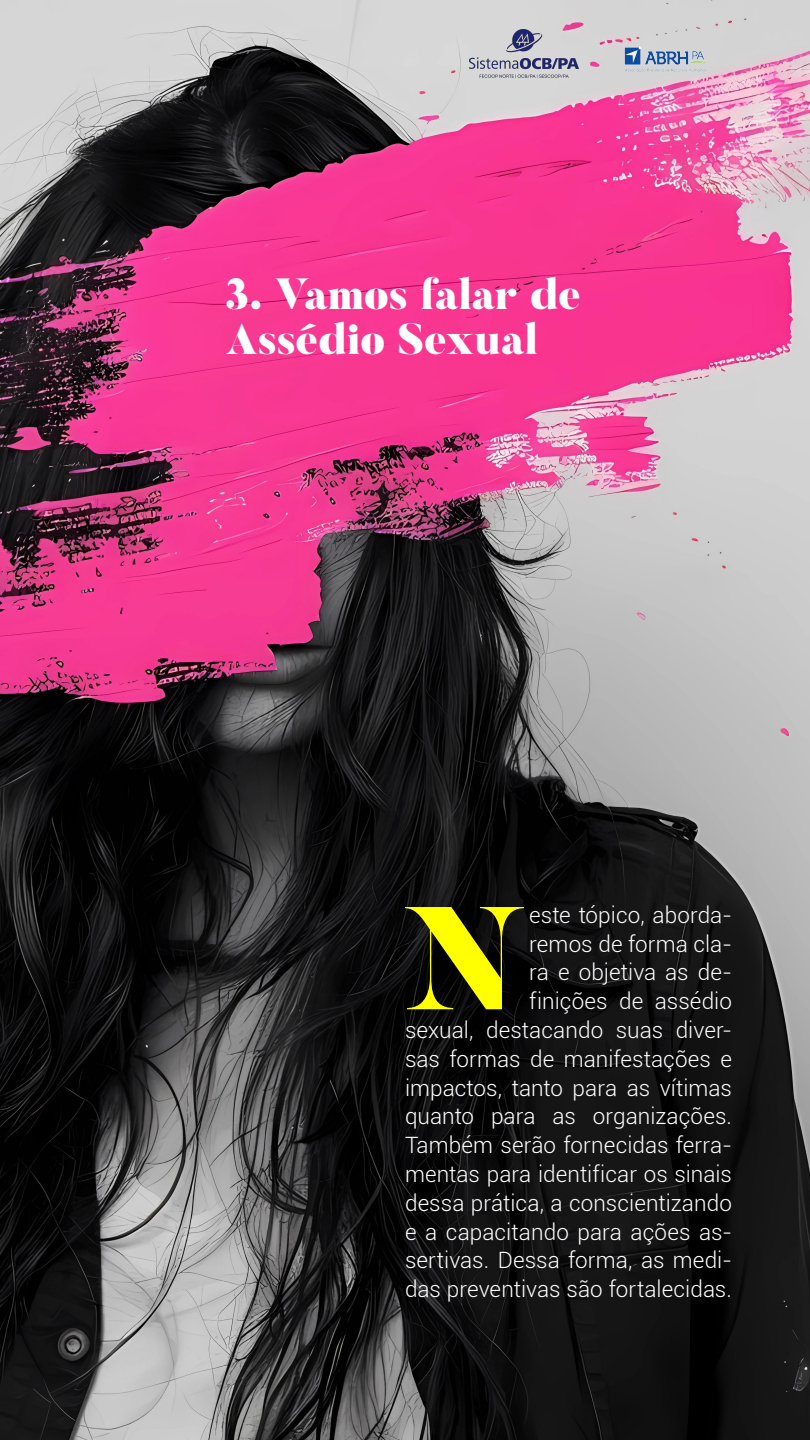
<style>
.page{position:relative;width:810px;height:1440px;background:#fff}
.page>*{position:absolute;margin:0;border:0;box-sizing:border-box;transform-origin:0 0}
.t1{font:900 145.2px "Butler";color:#ff0}
.t2{font:900 43.35px/45.7px "Butler";letter-spacing:-.01em;color:#fff}
.t3{font:300 22.5px/28.8px "Roboto";letter-spacing:.005em;color:#fff;text-align:right}
</style>
<div class="page">
<img style="left:0;top:0;width:810px;height:1440px">
<img style="left:470px;top:30px;width:109px;height:49px">
<img style="left:612px;top:40px;width:106px;height:38px">
<h2 class="t2" style="left:225px;top:272px;width:358px">3. Vamos falar de<br>Assédio Sexual</h2>
<p class="t3" style="left:405px;top:900px;width:329px">este tópico, aborda-<br>remos de forma cla-<br>ra e objetiva as de-<br>finições de assédio<br>sexual, destacando suas diver&shy;sas formas de manifestações e impactos, tanto para as vítimas quanto para as organizações.<br>Também serão fornecidas ferra&shy;mentas para identificar os sinais dessa prática, a conscientizando e a capacitando para ações as&shy;sertivas. Dessa forma, as medi&shy;das preventivas são fortalecidas.</p>
<h1 class="t1" style="left:404px;top:867px;width:124px">N</h1>
</div>
